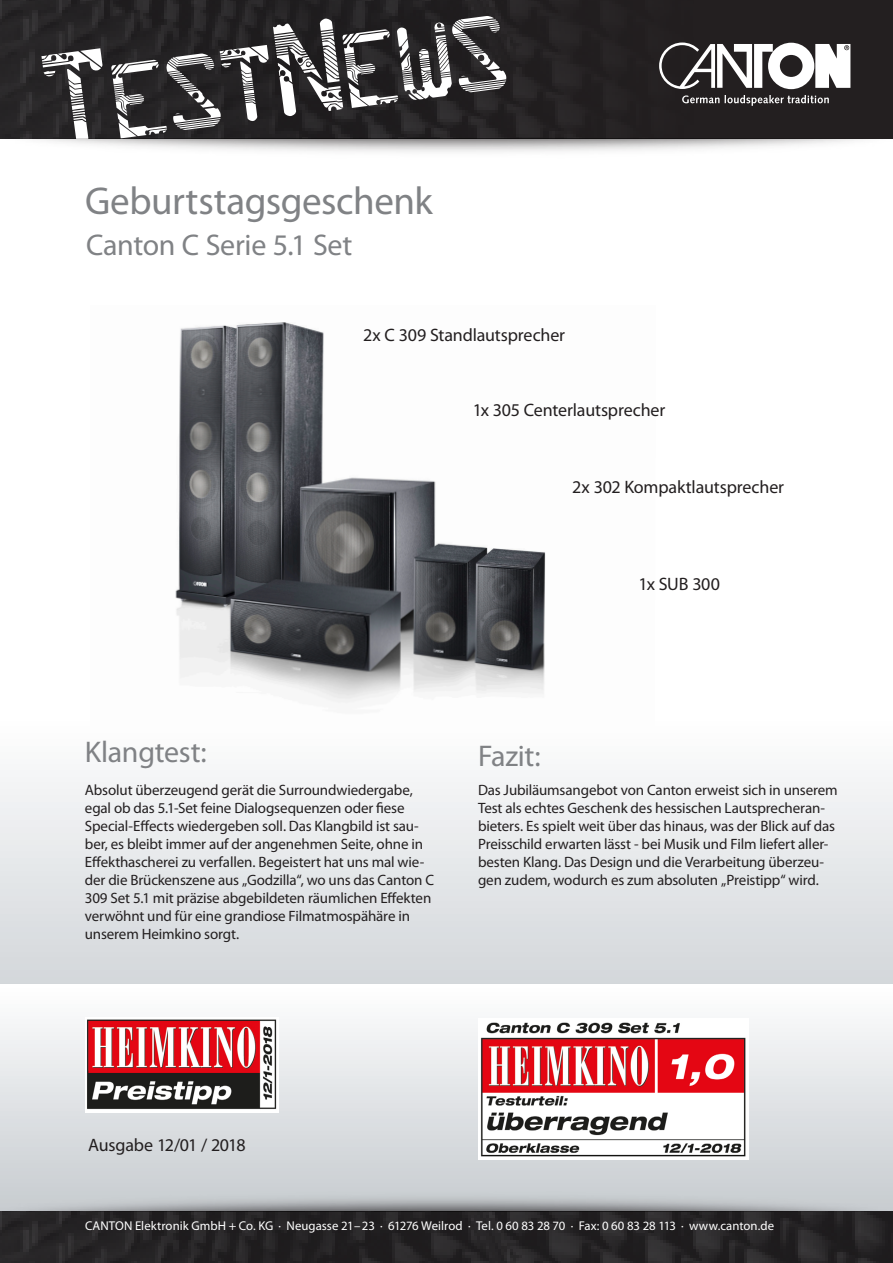
<style>
.page{position:relative;width:893px;height:1263px;background:#fff}
.page>*{position:absolute;margin:0;border:0;box-sizing:border-box;transform-origin:0 0}
.t1{font:39px "Myriad Pro";letter-spacing:-.01em;color:#808285}
.t2{font:30px "Myriad Pro";letter-spacing:-.01em;color:#808285}
.t3{font:18px "Myriad Pro";letter-spacing:-.01em;color:#231f20}
.t4{font:15px/18px "Myriad Pro";letter-spacing:-.01em;color:#231f20}
.t5{font:12.75px "Myriad Pro";color:#fff}
</style>
<div class="page">
<svg style="left:0;top:777px;width:893px;height:207px"></svg>
<svg style="left:0;top:1024px;width:893px;height:161px"></svg>
<img style="left:175px;top:322px;width:371px;height:381px">
<img style="left:85px;top:1019px;width:194px;height:93px">
<img style="left:478px;top:1022px;width:270px;height:138px">
<img style="left:0;top:0;width:893px;height:152px">
<svg style="left:659px;top:43px;width:191px;height:46px"></svg>
<svg style="left:682px;top:95px;width:147px;height:11px"></svg>
<svg style="left:41px;top:16px;width:465px;height:122px;fill:#272526"></svg>
<img style="left:0;top:1185px;width:893px;height:78px">
<h1 class="t1" style="left:85px;top:177px;width:349px">Geburtstagsgeschenk</h1>
<h2 class="t2" style="left:86px;top:227px;width:268px">Canton C Serie 5.1 Set</h2>
<p class="t3" style="left:363px;top:324px;width:204px">2x C 309 Standlautsprecher</p>
<p class="t3" style="left:473px;top:399px;width:194px">1x 305 Centerlautsprecher</p>
<p class="t3" style="left:572px;top:475px;width:213px">2x 302 Kompaktlautsprecher</p>
<p class="t3" style="left:639px;top:573px;width:83px">1x SUB 300</p>
<h2 class="t2" style="left:85px;top:733px;width:123px">Klangtest:</h2>
<p class="t4" style="left:85px;top:781px;width:351px">Absolut überzeugend gerät die Surroundwiedergabe, egal ob das 5.1-Set feine Dialogsequenzen oder fiese Special-Effects wiedergeben soll. Das Klangbild ist sau&shy;ber, es bleibt immer auf der angenehmen Seite, ohne in Effekthascherei zu verfallen. Begeistert hat uns mal wie&shy;der die Brückenszene aus „Godzilla“, wo uns das Canton C 309 Set 5.1 mit präzise abgebildeten räumlichen Effekten verwöhnt und für eine grandiose Filmatmospähäre in unserem Heimkino sorgt.</p>
<h2 class="t2" style="left:478px;top:737px;width:64px">Fazit:</h2>
<p class="t4" style="left:478px;top:781px;width:361px">Das Jubiläumsangebot von Canton erweist sich in unserem Test als echtes Geschenk des hessischen Lautsprecheran&shy;bieters. Es spielt weit über das hinaus, was der Blick auf das Preisschild erwarten lässt - bei Musik und Film liefert aller&shy;besten Klang. Das Design und die Verarbeitung überzeu&shy;gen zudem, wodurch es zum absoluten „Preistipp“ wird.</p>
<p class="t3" style="left:88px;top:1134px;width:159px">Ausgabe 12/01 / 2018</p>
<p class="t5" style="left:85px;top:1218px;width:691px">CANTON Elektronik GmbH + Co. KG · Neugasse 21–23 · 61276 Weilrod · Tel. 0 60 83 28 70 · Fax: 0 60 83 28 113 · www.canton.de</p>
</div>
